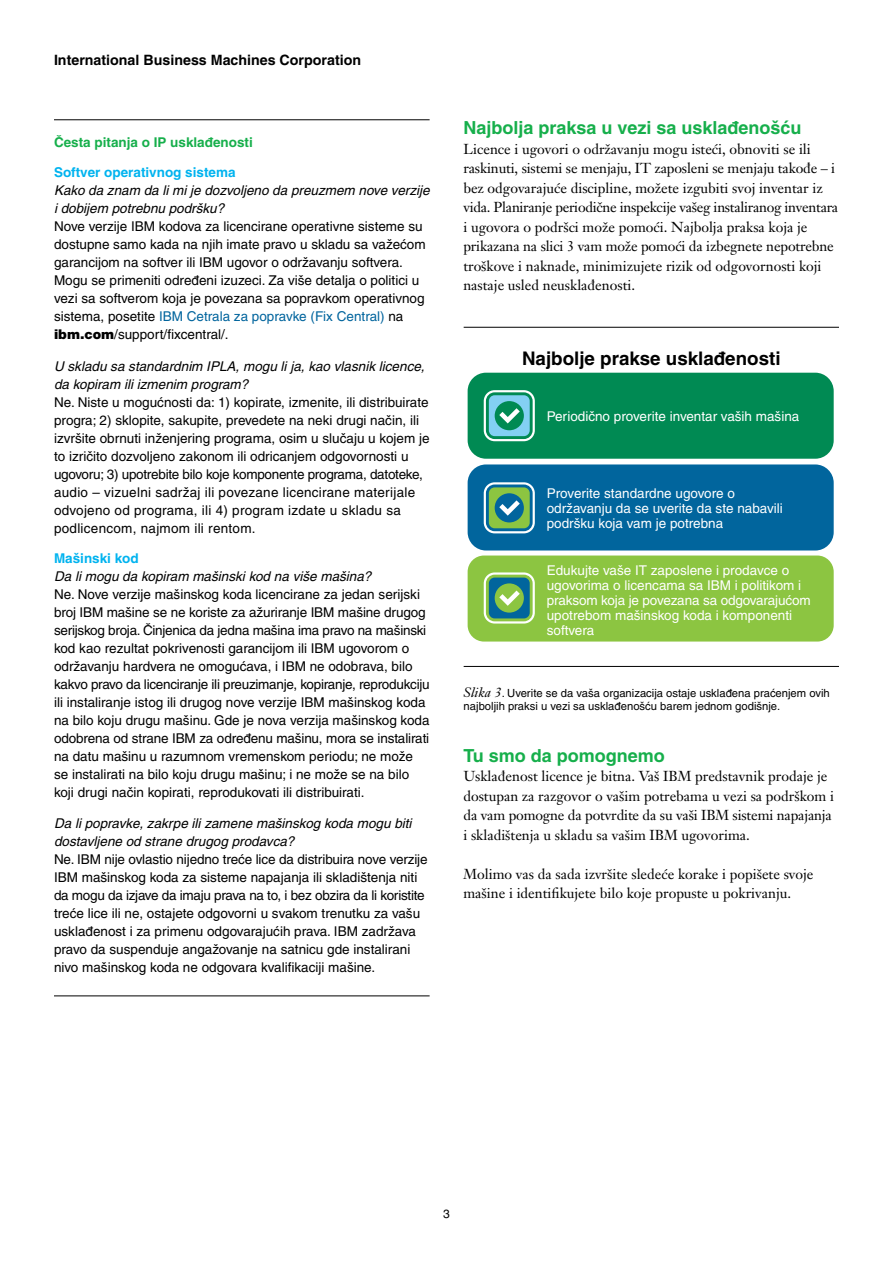
<style>
.page{position:relative;width:893px;height:1263px;background:#fff}
.page>*{position:absolute;margin:0;border:0;box-sizing:border-box;transform-origin:0 0}
.t1{font:700 18.75px "Helvetica CE";color:#000}
.t2{font:700 18px "Helvetica CE";color:#16af4b}
.t3{font:14.25px/19.5px "Janson Text LT Pro";color:#000}
.t4{font:700 14.25px "Helvetica CE";color:#000}
.t5{font:13.5px/18px "Helvetica CE";color:#000}
.t6{font:italic 13.5px/18px "Helvetica CE";color:#000}
.t7{font:13.5px/15px "Helvetica CE";color:#fff}
.t8{font:700 13.5px "Helvetica CE";color:#00b3ef}
.t9{font:700 13.5px "Helvetica CE";color:#16af4b}
.t10{font:12px "Helvetica CE";color:#000}
.t11{font:11.25px/13.5px "Helvetica CE";color:#000}
.s1{color:#00649d}
.s2{font-family:"Helvetica Neue";font-weight:900}
.s3{font-family:"Janson Text LT Pro";font-style:italic;font-size:13.5px}
</style>
<div class="page">
<hr style="left:464px;top:327px;width:375px;height:1px;background:#000">
<div style="left:468px;top:373px;width:366px;height:86px;background:#008a53;border-radius:18px"></div>
<svg style="left:484px;top:390px;width:51px;height:51px"></svg>
<div style="left:468px;top:464px;width:366px;height:86px;background:#01659d;border-radius:18px"></div>
<div style="left:468px;top:555px;width:366px;height:86px;background:#8cc541;border-radius:16px"></div>
<svg style="left:484px;top:482px;width:51px;height:51px"></svg>
<svg style="left:484px;top:572px;width:51px;height:51px"></svg>
<hr style="left:464px;top:666px;width:375px;height:1px;background:#000">
<hr style="left:54px;top:119px;width:376px;height:1px;background:#000">
<hr style="left:54px;top:995px;width:376px;height:1px;background:#000">
<p class="t4" style="left:54px;top:52px;width:309px">International Business Machines Corporation</p>
<p class="t9" style="left:54px;top:135px;width:200px">Česta pitanja o IP usklađenosti</p>
<p class="t8" style="left:54px;top:165px;width:183px">Softver operativnog sistema</p>
<p class="t6" style="left:54px;top:181px;width:377px">Kako da znam da li mi je dozvoljeno da preuzmem nove verzije i dobijem potrebnu podršku?</p>
<p class="t5" style="left:54px;top:217px;width:373px">Nove verzije IBM kodova za licencirane operativne sisteme su dostupne samo kada na njih imate pravo u skladu sa važećom garancijom na softver ili IBM ugovor o održavanju softvera.<br>Mogu se primeniti određeni izuzeci. Za više detalja o politici u vezi sa softverom koja je povezana sa popravkom operativnog sistema, posetite <span class="s1">IBM Cetrala za popravke (Fix Central)</span> na <span class="s2">ibm.com</span>/support/fixcentral/.</p>
<p class="t6" style="left:54px;top:357px;width:372px">U skladu sa standardnim IPLA, mogu li ja, kao vlasnik licence, da kopiram ili izmenim program?</p>
<p class="t5" style="left:54px;top:393px;width:377px">Ne. Niste u mogućnosti da: 1) kopirate, izmenite, ili distribuirate progra; 2) sklopite, sakupite, prevedete na neki drugi način, ili izvršite obrnuti inženjering programa, osim u slučaju u kojem je to izričito dozvoljeno zakonom ili odricanjem odgovornosti u ugovoru; 3) upotrebite bilo koje komponente programa, datoteke, audio – vizuelni sadržaj ili povezane licencirane materijale odvojeno od programa, ili 4) program izdate u skladu sa podlicencom, najmom ili rentom.</p>
<p class="t8" style="left:54px;top:550px;width:86px">Mašinski kod</p>
<p class="t6" style="left:54px;top:567px;width:319px">Da li mogu da kopiram mašinski kod na više mašina?</p>
<p class="t5" style="left:54px;top:585px;width:377px">Ne. Nove verzije mašinskog koda licencirane za jedan serijski broj IBM mašine se ne koriste za ažuriranje IBM mašine drugog serijskog broja. Činjenica da jedna mašina ima pravo na mašinski kod kao rezultat pokrivenosti garancijom ili IBM ugovorom o održavanju hardvera ne omogućava, i IBM ne odobrava, bilo kakvo pravo da licenciranje ili preuzimanje, kopiranje, reprodukciju ili instaliranje istog ili drugog nove verzije IBM mašinskog koda na bilo koju drugu mašinu. Gde je nova verzija mašinskog koda odobrena od strane IBM za određenu mašinu, mora se instalirati na datu mašinu u razumnom vremenskom periodu; ne može se instalirati na bilo koju drugu mašinu; i ne može se na bilo koji drugi način kopirati, reprodukovati ili distribuirati.</p>
<p class="t6" style="left:54px;top:814px;width:359px">Da li popravke, zakrpe ili zamene mašinskog koda mogu biti dostavljene od strane drugog prodavca?</p>
<p class="t5" style="left:54px;top:850px;width:375px">Ne. IBM nije ovlastio nijedno treće lice da distribuira nove verzije IBM mašinskog koda za sisteme napajanja ili skladištenja niti da mogu da izjave da imaju prava na to, i bez obzira da li koristite treće lice ili ne, ostajete odgovorni u svakom trenutku za vašu usklađenost i za primenu odgovarajućih prava. IBM zadržava pravo da suspenduje angažovanje na satnicu gde instalirani nivo mašinskog koda ne odgovara kvalifikaciji mašine.</p>
<h2 class="t2" style="left:463px;top:117px;width:340px">Najbolja praksa u vezi sa usklađenošću</h2>
<p class="t3" style="left:463px;top:139px;width:376px">Licence i ugovori o održavanju mogu isteći, obnoviti se ili raskinuti, sistemi se menjaju, IT zaposleni se menjaju takođe – i bez odgovarajuće discipline, možete izgubiti svoj inventar iz vida. Planiranje periodične inspekcije vašeg instaliranog inventara i ugovora o podršci može pomoći. Najbolja praksa koja je prikazana na slici 3 vam može pomoći da izbegnete nepotrebne troškove i naknade, minimizujete rizik od odgovornosti koji nastaje usled neusklađenosti.</p>
<h1 class="t1" style="left:522px;top:347px;width:260px">Najbolje prakse usklađenosti</h1>
<p class="t7" style="left:547px;top:409px;width:254px">Periodično proverite inventar vaših mašina</p>
<p class="t7" style="left:547px;top:485px;width:238px">Proverite standardne ugovore o održavanju da se uverite da ste nabavili podršku koja vam je potrebna</p>
<p class="t7" style="left:547px;top:562px;width:265px">Edukujte vaše IT zaposlene i prodavce o ugovorima o licencama sa IBM i politikom i praksom koja je povezana sa odgovarajućom upotrebom mašinskog koda i komponenti softvera</p>
<p class="t11" style="left:464px;top:686px;width:368px"><span class="s3">Slika 3</span>. Uverite se da vaša organizacija ostaje usklađena praćenjem ovih najboljih praksi u vezi sa usklađenošću barem jednom godišnje.</p>
<h2 class="t2" style="left:463px;top:745px;width:203px">Tu smo da pomognemo</h2>
<p class="t3" style="left:463px;top:766px;width:372px">Usklađenost licence je bitna. Vaš IBM predstavnik prodaje je dostupan za razgovor o vašim potrebama u vezi sa podrškom i da vam pomogne da potvrdite da su vaši IBM sistemi napajanja i skladištenja u skladu sa vašim IBM ugovorima.</p>
<p class="t3" style="left:463px;top:864px;width:352px">Molimo vas da sada izvršite sledeće korake i popišete svoje mašine i identifikujete bilo koje propuste u pokrivanju.</p>
<p class="t10" style="left:443px;top:1207px;width:8px">3</p>
</div>
